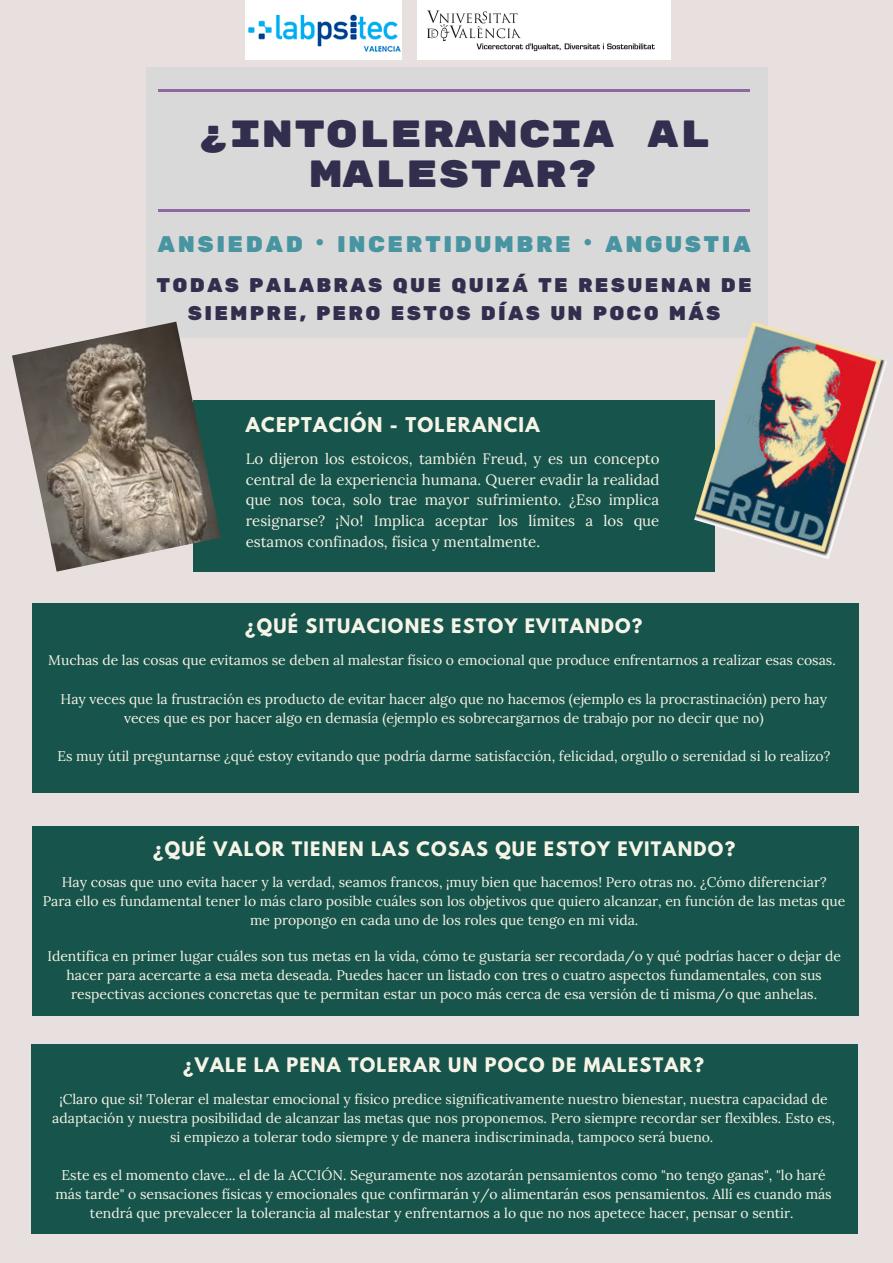
<style>
.page{position:relative;width:893px;height:1263px;background:#e8e0de}
.page>*{position:absolute;margin:0;border:0;box-sizing:border-box;transform-origin:0 0}
.t1{font:37.72px/39.5px "Rubik Mono One";color:#322e4d;text-align:center}
.t2{font:22.65px "Rubik One";letter-spacing:.11em;color:#4894a0}
.t3{font:19.88px/27.5px "Rubik One";letter-spacing:.11em;color:#322e4d;text-align:center}
.t4{font:700 18.08px "League Spartan";letter-spacing:.07em;color:#f6f4e6}
.t5{font:700 17.7px "League Spartan";letter-spacing:.07em;color:#f6f4e6}
.t6{font:15px/20.6px "Lora";color:#f6f4e6;text-align:justify}
.t7{font:13.95px/19px "Lora";color:#f6f4e6;text-align:center}
</style>
<div class="page">
<div style="left:147px;top:67px;width:621px;height:271px;background:#d9d9d9"></div>
<hr style="left:159px;top:210px;width:591px;height:2px;background:#9068a1">
<hr style="left:159px;top:89px;width:591px;height:3px;background:#9068a1">
<div style="left:194px;top:401px;width:521px;height:171px;background:#17544c"></div>
<img style="left:694px;top:322px;width:193px;height:237px">
<img style="left:12px;top:322px;width:209px;height:250px">
<div style="left:32px;top:604px;width:827px;height:189px;background:#17544c"></div>
<div style="left:32px;top:826px;width:827px;height:190px;background:#17544c"></div>
<div style="left:31px;top:1044px;width:826px;height:189px;background:#17544c"></div>
<img style="left:246px;top:0;width:156px;height:60px">
<img style="left:417px;top:0;width:254px;height:60px">
<h1 class="t1" style="left:197px;top:116px;width:515px">¿INTOLERANCIA AL<br>MALESTAR?</h1>
<h2 class="t2" style="left:157px;top:230px;width:595px">ANSIEDAD · INCERTIDUMBRE · ANGUSTIA</h2>
<h3 class="t3" style="left:156px;top:272px;width:597px">TODAS PALABRAS QUE QUIZÁ TE RESUENAN DE<br>SIEMPRE, PERO ESTOS DÍAS UN POCO MÁS</h3>
<p class="t4" style="left:246px;top:415px;width:295px">ACEPTACIÓN - TOLERANCIA</p>
<p class="t6" style="left:246px;top:448px;width:415px">Lo dijeron los estoicos, también Freud, y es un concepto central de la experiencia humana. Querer evadir la realidad que nos toca, solo trae mayor sufrimiento. ¿Eso implica resignarse? ¡No! Implica aceptar los límites a los que estamos confinados, física y mentalmente.</p>
<p class="t5" style="left:245px;top:617px;width:399px">¿QUÉ SITUACIONES ESTOY EVITANDO?</p>
<p class="t7" style="left:48px;top:650px;width:789px">Muchas de las cosas que evitamos se deben al malestar físico o emocional que produce enfrentarnos a realizar esas cosas.</p>
<p class="t7" style="left:60px;top:689px;width:768px">Hay veces que la frustración es producto de evitar hacer algo que no hacemos (ejemplo es la procrastinación) pero hay veces que es por hacer algo en demasía (ejemplo es sobrecargarnos de trabajo por no decir que no)</p>
<p class="t7" style="left:57px;top:746px;width:774px">Es muy útil preguntarnse ¿qué estoy evitando que podría darme satisfacción, felicidad, orgullo o serenidad si lo realizo?</p>
<p class="t5" style="left:153px;top:840px;width:583px">¿QUÉ VALOR TIENEN LAS COSAS QUE ESTOY EVITANDO?</p>
<p class="t7" style="left:43px;top:873px;width:804px">Hay cosas que uno evita hacer y la verdad, seamos francos, ¡muy bien que hacemos! Pero otras no. ¿Cómo diferenciar?<br>Para ello es fundamental tener lo más claro posible cuáles son los objetivos que quiero alcanzar, en función de las metas que me propongo en cada uno de los roles que tengo en mi vida.</p>
<p class="t7" style="left:47px;top:947px;width:795px">Identifica en primer lugar cuáles son tus metas en la vida, cómo te gustaría ser recordada/o y qué podrías hacer o dejar de hacer para acercarte a esa meta deseada. Puedes hacer un listado con tres o cuatro aspectos fundamentales, con sus respectivas acciones concretas que te permitan estar un poco más cerca de esa versión de ti misma/o que anhelas.</p>
<p class="t5" style="left:183px;top:1056px;width:522px">¿VALE LA PENA TOLERAR UN POCO DE MALESTAR?</p>
<p class="t7" style="left:52px;top:1089px;width:784px">¡Claro que si! Tolerar el malestar emocional y físico predice significativamente nuestro bienestar, nuestra capacidad de adaptación y nuestra posibilidad de alcanzar las metas que nos proponemos. Pero siempre recordar ser flexibles. Esto es, si empiezo a tolerar todo siempre y de manera indiscriminada, tampoco será bueno.</p>
<p class="t7" style="left:55px;top:1165px;width:778px">Este es el momento clave... el de la ACCIÓN. Seguramente nos azotarán pensamientos como "no tengo ganas", "lo haré más tarde" o sensaciones físicas y emocionales que confirmarán y/o alimentarán esos pensamientos. Allí es cuando más tendrá que prevalecer la tolerancia al malestar y enfrentarnos a lo que no nos apetece hacer, pensar o sentir.</p>
</div>
